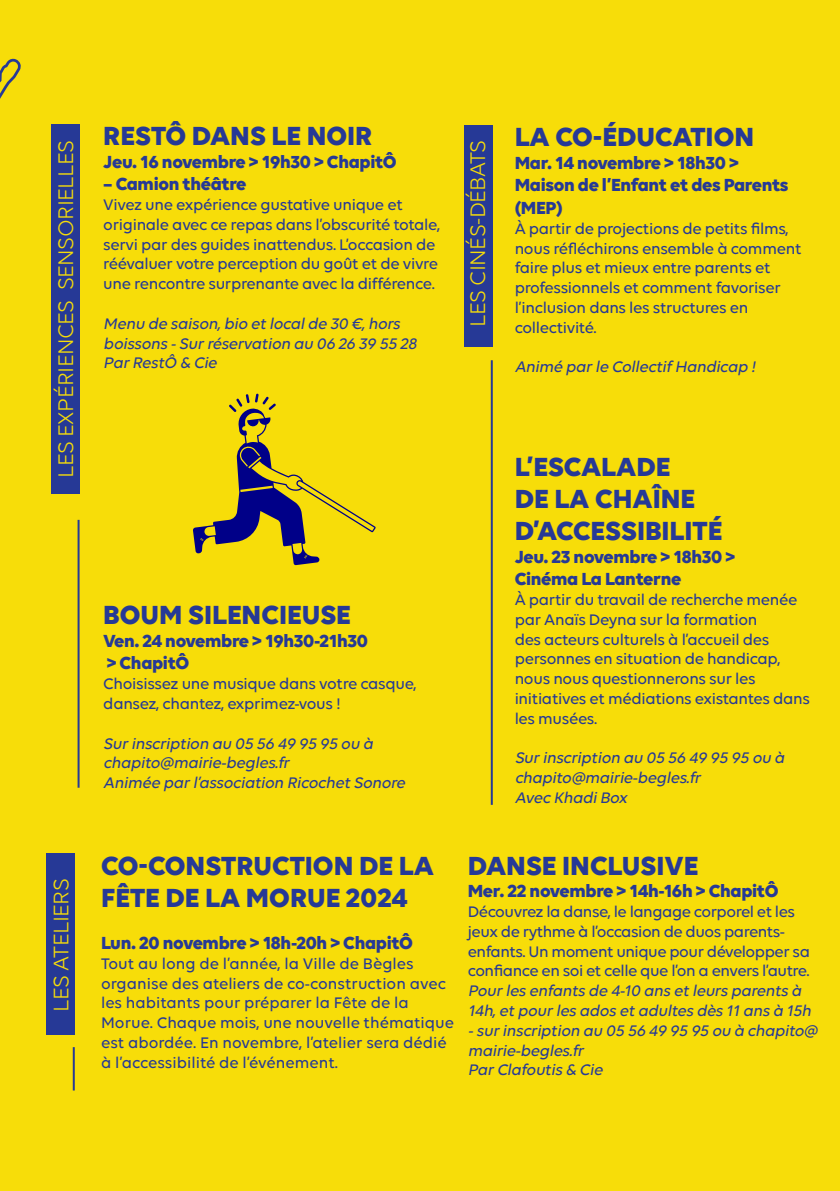
<style>
.page{position:relative;width:840px;height:1191px;background:#fff}
.page>*{position:absolute;margin:0;border:0;box-sizing:border-box;transform-origin:0 0}
.Nom_d_événement{font:700 28.2px/32px "Volte";color:#263996}
.Date{font:22.8px "Volte";letter-spacing:-.02em;color:#f7dd09}
.Date-2{font:700 18.8px/22.6px "Volte";letter-spacing:-.02em;color:#263996}
.Lieu{font:500 16.4px/19.8px "Volte";letter-spacing:-.02em;color:#263996}
.Lieu-2{font:italic 500 16.4px/19.8px "Volte";letter-spacing:-.045em;color:#263996}
.Date-3{font:500 16.4px/19.8px "Volte";letter-spacing:-.005em;color:#263996}
.Date-4{font:500 16.4px/19.8px "Volte";letter-spacing:-.03em;color:#263996}
</style>
<div class="page">
<div style="left:0;top:0;width:839px;height:1191px;background:#f7dd09"></div>
<svg style="left:0;top:58px;width:21px;height:41px"></svg>
<hr style="left:73px;top:1047px;width:2px;height:43px;background:#263996">
<hr style="left:490px;top:360px;width:2px;height:445px;background:#263996">
<hr style="left:77px;top:520px;width:2px;height:267px;background:#263996">
<div style="left:51px;top:124px;width:28px;height:370px;background:#263996"></div>
<div style="left:463px;top:126px;width:29px;height:221px;background:#263996"></div>
<div style="left:47px;top:853px;width:28px;height:182px;background:#263996"></div>
<svg style="left:193px;top:394px;width:182px;height:171px"></svg>
<p class="Nom_d_événement" style="left:103px;top:119px;width:270px">RESTÔ DANS LE NOIR</p>
<p class="Date-2" style="left:103px;top:149px;width:295px">Jeu. 16 novembre &gt; 19h30 &gt; ChapitÔ</p>
<p class="Date-2" style="left:103px;top:172px;width:145px">– Camion théâtre</p>
<p class="Lieu" style="left:103px;top:194px;width:338px">Vivez une expérience gustative unique et originale avec ce repas dans l’obscurité totale, servi par des guides inattendus. L’occasion de réévaluer votre perception du goût et de vivre une rencontre surprenante avec la différence.</p>
<p class="Lieu-2" style="left:103px;top:313px;width:318px">Menu de saison,bio etlocalde 30 €,hors boissons -Surréservation au 06 26 39 55 28</p>
<p class="Lieu-2" style="left:103px;top:353px;width:118px">ParRestÔ &amp; Cie</p>
<p class="Date" style="left:53px;top:478px;width:339px;rotate:-90deg">LES EXPÉRIENCES SENSORIELLES</p>
<p class="Date" style="left:464px;top:327px;width:188px;rotate:-90deg">LES CINÉS-DÉBATS</p>
<p class="Nom_d_événement" style="left:103px;top:598px;width:249px">BOUM SILENCIEUSE</p>
<p class="Date-2" style="left:103px;top:628px;width:266px">Ven. 24 novembre &gt; 19h30-21h30</p>
<p class="Date-2" style="left:107px;top:651px;width:84px">&gt; ChapitÔ</p>
<p class="Lieu" style="left:103px;top:673px;width:315px">Choisissez une musique dans votre casque, dansez, chantez, exprimez-vous !</p>
<p class="Lieu-2" style="left:103px;top:733px;width:274px">Surinscription au 05 56 49 95 95 ou à chapito@mairie-begles.fr</p>
<p class="Lieu-2" style="left:103px;top:772px;width:306px">Animée parl’association RicochetSonore</p>
<p class="Nom_d_événement" style="left:514px;top:120px;width:241px">LA CO-ÉDUCATION</p>
<p class="Date-2" style="left:514px;top:151px;width:225px">Mar. 14 novembre &gt; 18h30 &gt;</p>
<p class="Date-2" style="left:514px;top:173px;width:275px">Maison de l’Enfant et des Parents (MEP)</p>
<p class="Lieu" style="left:514px;top:218px;width:288px">À partir de projections de petits films, nous réfléchirons ensemble à comment faire plus et mieux entre parents et professionnels et comment favoriser l’inclusion dans les structures en collectivité.</p>
<p class="Lieu-2" style="left:514px;top:357px;width:245px">Animé parle Collectif Handicap !</p>
<p class="Nom_d_événement" style="left:514px;top:450px;width:209px">L’ESCALADE<br>DE LA CHAÎNE<br>D’ACCESSIBILITÉ</p>
<p class="Date-2" style="left:514px;top:544px;width:222px">Jeu. 23 novembre &gt; 18h30 &gt;</p>
<p class="Date-2" style="left:514px;top:567px;width:168px">Cinéma La Lanterne</p>
<p class="Lieu" style="left:514px;top:589px;width:297px">À partir du travail de recherche menée par Anaïs Deyna sur la formation<br>des acteurs culturels à l’accueil des personnes en situation de handicap, nous nous questionnerons sur les initiatives et médiations existantes dans les musées.</p>
<p class="Lieu-2" style="left:514px;top:748px;width:274px">Surinscription au 05 56 49 95 95 ou à chapito@mairie-begles.fr</p>
<p class="Lieu-2" style="left:514px;top:787px;width:117px">Avec KhadiBox</p>
<p class="Date" style="left:48px;top:1012px;width:135px;rotate:-90deg">LES ATELIERS</p>
<p class="Nom_d_événement" style="left:101px;top:848px;width:334px">CO-CONSTRUCTION DE LA<br>FÊTE DE LA MORUE 2024</p>
<p class="Date-2" style="left:101px;top:931px;width:313px">Lun. 20 novembre &gt; 18h-20h &gt; ChapitÔ</p>
<p class="Date-3" style="left:101px;top:953px;width:354px">Tout au long de l’année, la Ville de Bègles organise des ateliers de co-construction avec les habitants pour préparer la Fête de la Morue. Chaque mois, une nouvelle thématique est abordée. En novembre, l’atelier sera dédié à l’accessibilité de l’événement.</p>
<p class="Nom_d_événement" style="left:467px;top:848px;width:232px">DANSE INCLUSIVE</p>
<p class="Date-2" style="left:467px;top:879px;width:312px">Mer. 22 novembre &gt; 14h-16h &gt; ChapitÔ</p>
<p class="Date-4" style="left:467px;top:901px;width:343px">Découvrez la danse, le langage corporel et les jeux de rythme à l’occasion de duos parents&shy;enfants. Un moment unique pour développer sa confiance en soi et celle que l’on a envers l’autre.</p>
<p class="Lieu-2" style="left:467px;top:980px;width:354px">Pourles enfants de 4-10 ans etleurs parents à 14h,etpourles ados etadultes dès 11 ans à 15h -surinscription au 05 56 49 95 95 ou à chapito@ mairie-begles.fr</p>
<p class="Lieu-2" style="left:467px;top:1059px;width:139px">ParClafoutis &amp; Cie</p>
</div>
